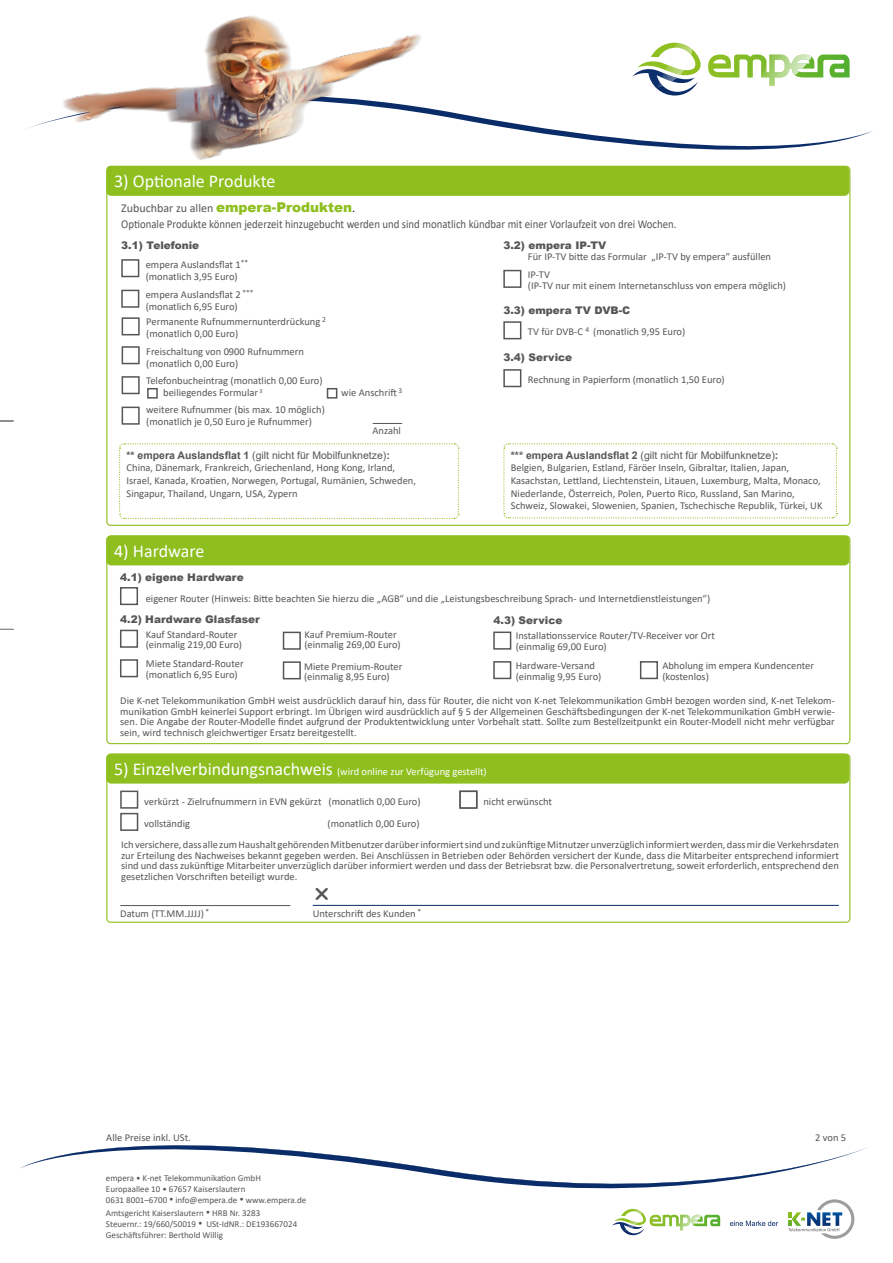
<style>
.page{position:relative;width:893px;height:1263px;background:#fff}
.page>*{position:absolute;margin:0;border:0;box-sizing:border-box;transform-origin:0 0}
.t1{font:18px "Calibri";color:#fff}
.t2{font:12px/16.5px "Calibri";color:#565656}
.t3{font:10.5px/10.5px "Calibri";color:#565656}
.t4{font:900 10.5px "Arial";color:#565656}
.t5{font:10.5px "Arial";color:#565656}
.t6{font:10.5px "Calibri";color:#fff}
.t7{font:9px/10.8px "Calibri";color:#565656}
.t8{font:7.5px "Calibri";color:#565656}
.s1{font-family:"Arial";font-weight:900;font-size:13.5px;color:#8ebf1f}
.s2{color:#000}
.s3{font-weight:700}
.s4{font-size:18px}
</style>
<div class="page">
<svg style="left:444px;top:70px;width:428px;height:110px"></svg>
<img style="left:26px;top:16px;width:418px;height:150px">
<svg style="left:20px;top:1145px;width:848px;height:64px"></svg>
<svg style="left:708px;top:55px;width:136px;height:31px"></svg>
<svg style="left:632px;top:43px;width:69px;height:53px"></svg>
<svg style="left:730px;top:1221px;width:48px;height:5px"></svg>
<svg style="left:788px;top:1199px;width:66px;height:40px"></svg>
<svg style="left:612px;top:1209px;width:105px;height:26px"></svg>
<svg style="left:0;top:421px;width:13px;height:1px"></svg>
<svg style="left:0;top:629px;width:13px;height:1px"></svg>
<hr style="left:120px;top:905px;width:170px;height:1px;background:#565656">
<hr style="left:313px;top:905px;width:526px;height:1px;background:#0a2c69">
<div style="left:121px;top:259px;width:18px;height:18px;background:#fff;border:2px solid #565656"></div>
<div style="left:121px;top:290px;width:18px;height:18px;background:#fff;border:2px solid #565656"></div>
<div style="left:120px;top:587px;width:18px;height:18px;background:#fff;border:2px solid #565656"></div>
<div style="left:120px;top:630px;width:18px;height:18px;background:#fff;border:2px solid #565656"></div>
<div style="left:120px;top:659px;width:18px;height:18px;background:#fff;border:2px solid #565656"></div>
<div style="left:493px;top:631px;width:18px;height:19px;background:#fff;border:2px solid #565656"></div>
<div style="left:283px;top:661px;width:18px;height:18px;background:#fff;border:2px solid #565656"></div>
<div style="left:283px;top:632px;width:18px;height:18px;background:#fff;border:2px solid #565656"></div>
<div style="left:120px;top:790px;width:18px;height:19px;background:#fff;border:2px solid #565656"></div>
<div style="left:120px;top:813px;width:18px;height:18px;background:#fff;border:2px solid #565656"></div>
<div style="left:493px;top:661px;width:18px;height:18px;background:#fff;border:2px solid #565656"></div>
<div style="left:107px;top:167px;width:742px;height:28px;background:#8ebf1f;border-radius:4px"></div>
<div style="left:106px;top:166px;width:743px;height:30px;border:2px solid #8ebf1f;border-radius:4px"></div>
<svg style="left:119px;top:443px;width:341px;height:76px"></svg>
<svg style="left:503px;top:443px;width:335px;height:76px"></svg>
<div style="left:503px;top:270px;width:18px;height:18px;background:#fff;border:2px solid #565656"></div>
<div style="left:107px;top:536px;width:742px;height:29px;background:#8ebf1f;border-radius:4px"></div>
<div style="left:106px;top:535px;width:743px;height:30px;border:2px solid #8ebf1f;border-radius:4px"></div>
<div style="left:107px;top:754px;width:742px;height:29px;background:#8ebf1f;border-radius:4px"></div>
<div style="left:106px;top:754px;width:743px;height:30px;border:2px solid #8ebf1f;border-radius:4px"></div>
<div style="left:640px;top:661px;width:18px;height:18px;background:#fff;border:2px solid #565656"></div>
<div style="left:459px;top:790px;width:18px;height:19px;background:#fff;border:2px solid #565656"></div>
<div style="left:503px;top:321px;width:18px;height:18px;background:#fff;border:2px solid #565656"></div>
<div style="left:503px;top:369px;width:18px;height:18px;background:#fff;border:2px solid #565656"></div>
<div style="left:122px;top:317px;width:18px;height:18px;background:#fff;border:2px solid #565656"></div>
<div style="left:122px;top:346px;width:18px;height:18px;background:#fff;border:2px solid #565656"></div>
<div style="left:122px;top:376px;width:18px;height:18px;background:#fff;border:2px solid #565656"></div>
<div style="left:122px;top:407px;width:18px;height:18px;background:#fff;border:2px solid #565656"></div>
<div style="left:147px;top:388px;width:11px;height:11px;background:#fff;border:2px solid #565656"></div>
<div style="left:327px;top:388px;width:10px;height:11px;background:#fff;border:2px solid #565656"></div>
<svg style="left:373px;top:423px;width:29px;height:1px"></svg>
<h1 class="t1" style="left:114px;top:169px;width:163px">3) Optionale Produkte</h1>
<p class="t2" style="left:121px;top:199px;width:557px">Zubuchbar zu allen <span class="s1">empera-Produkten</span><span class="s2">.<br></span>Optionale Produkte können jederzeit hinzugebucht werden und sind monatlich kündbar mit einer Vorlaufzeit von drei Wochen.</p>
<p class="t3" style="left:146px;top:259px;width:104px;line-height:12px">empera Auslandsflat 1<sup>** </sup>(monatlich 3,95 Euro)</p>
<p class="t3" style="left:146px;top:289px;width:109px;line-height:12px">empera Auslandsflat 2 <sup>*** </sup>(monatlich 6,95 Euro)</p>
<p class="t4" style="left:503px;top:238px;width:104px">3.2) empera IP-TV</p>
<p class="t3" style="left:528px;top:251px;width:245px">Für IP-TV bitte das Formular „IP-TV by empera“ ausfüllen</p>
<p class="t4" style="left:121px;top:238px;width:79px">3.1) Telefonie</p>
<p class="t3" style="left:528px;top:269px;width:260px">IP-TV<br>(IP-TV nur mit einem Internetanschluss von empera möglich)</p>
<p class="t4" style="left:503px;top:302px;width:129px">3.3) empera TV DVB-C</p>
<p class="t3" style="left:146px;top:316px;width:181px;line-height:12px">Permanente Rufnummernunterdrückung <sup>2 </sup>(monatlich 0,00 Euro)</p>
<p class="t3" style="left:163px;top:374px;width:161px;line-height:12px;text-indent:-17px">Telefonbucheintrag (monatlich 0,00 Euro) beiliegendes Formular <sup>3</sup></p>
<p class="t3" style="left:341px;top:387px;width:63px">wie Anschrift <sup>3</sup></p>
<p class="t3" style="left:146px;top:404px;width:180px;line-height:12px">weitere Rufnummer (bis max. 10 möglich) (monatlich je 0,50 Euro je Rufnummer)</p>
<p class="t3" style="left:372px;top:425px;width:30px">Anzahl</p>
<p class="t3" style="left:528px;top:326px;width:159px">TV für DVB-C <sup>4</sup> (monatlich 9,95 Euro)</p>
<p class="t3" style="left:146px;top:345px;width:159px;line-height:12px">Freischaltung von 0900 Rufnummern (monatlich 0,00 Euro)</p>
<p class="t4" style="left:503px;top:350px;width:70px">3.4) Service</p>
<p class="t3" style="left:528px;top:374px;width:198px">Rechnung in Papierform (monatlich 1,50 Euro)</p>
<p class="t5" style="left:127px;top:448px;width:265px"><span class="s3">** empera Auslandsflat 1</span> (gilt nicht für Mobilfunknetze)<span class="s3">:</span></p>
<p class="t3" style="left:127px;top:461px;width:291px;line-height:12.6px">China, Dänemark, Frankreich, Griechenland, Hong Kong, Irland,<br>Israel, Kanada, Kroatien, Norwegen, Portugal, Rumänien, Schweden,<br>Singapur, Thailand, Ungarn, USA, Zypern</p>
<h1 class="t1" style="left:114px;top:538px;width:92px">4) Hardware</h1>
<p class="t5" style="left:511px;top:448px;width:269px"><span class="s3">*** empera Auslandsflat 2</span> (gilt nicht für Mobilfunknetze)<span class="s3">:</span></p>
<p class="t3" style="left:511px;top:461px;width:313px;line-height:12.6px">Belgien, Bulgarien, Estland, Färöer Inseln, Gibraltar, Italien, Japan, Kasachstan, Lettland, Liechtenstein, Litauen, Luxemburg, Malta, Monaco, Niederlande, Österreich, Polen, Puerto Rico, Russland, San Marino, Schweiz, Slowakei, Slowenien, Spanien, Tschechische Republik, Türkei, UK</p>
<p class="t4" style="left:120px;top:570px;width:125px">4.1) eigene Hardware</p>
<p class="t4" style="left:120px;top:612px;width:141px">4.2) Hardware Glasfaser</p>
<p class="t4" style="left:493px;top:613px;width:70px">4.3) Service</p>
<p class="t3" style="left:516px;top:660px;width:87px">Hardware-Versand (einmalig 9,95 Euro)</p>
<p class="t3" style="left:146px;top:592px;width:566px">eigener Router (Hinweis: Bitte beachten Sie hierzu die „AGB“ und die „Leistungsbeschreibung Sprach- und Internetdienstleistungen“)</p>
<p class="t3" style="left:146px;top:628px;width:98px">Kauf Standard-Router (einmalig 219,00 Euro)</p>
<p class="t3" style="left:146px;top:658px;width:99px">Miete Standard-Router (monatlich 6,95 Euro)</p>
<p class="t3" style="left:304px;top:629px;width:98px">Kauf Premium-Router (einmalig 269,00 Euro)</p>
<p class="t3" style="left:304px;top:661px;width:100px">Miete Premium-Router (einmalig 8,95 Euro)</p>
<p class="t3" style="left:120px;top:695px;width:716px;text-align:justify">Die K-net Telekommunikation GmbH weist ausdrücklich darauf hin, dass für Router, die nicht von K-net Telekommunikation GmbH bezogen worden sind, K-net Telekom&shy;munikation GmbH keinerlei Support erbringt. Im Übrigen wird ausdrücklich auf § 5 der Allgemeinen Geschäftsbedingungen der K-net Telekommunikation GmbH verwie&shy;sen. Die Angabe der Router-Modelle findet aufgrund der Produktentwicklung unter Vorbehalt statt. Sollte zum Bestellzeitpunkt ein Router-Modell nicht mehr verfügbar sein, wird technisch gleichwertiger Ersatz bereitgestellt.</p>
<p class="t3" style="left:516px;top:630px;width:201px">Installationsservice Router/TV-Receiver vor Ort (einmalig 69,00 Euro)</p>
<p class="t3" style="left:662px;top:660px;width:153px">Abholung im empera Kundencenter (kostenlos)</p>
<p class="t6" style="left:114px;top:764px;width:374px"><span class="s4">5) Einzelverbindungsnachweis</span> (wird online zur Verfügung gestellt)</p>
<p class="t3" style="left:144px;top:796px;width:278px">verkürzt - Zielrufnummern in EVN gekürzt (monatlich 0,00 Euro)</p>
<p class="t3" style="left:121px;top:839px;width:719px;text-align:justify">Ich versichere, dass alle zum Haushalt gehörenden Mitbenutzer darüber informiert sind und zukünftige Mitnutzer unverzüglich informiert werden, dass mir die Verkehrsdaten zur Erteilung des Nachweises bekannt gegeben werden. Bei Anschlüssen in Betrieben oder Behörden versichert der Kunde, dass die Mitarbeiter entsprechend informiert sind und dass zukünftige Mitarbeiter unverzüglich darüber informiert werden und dass der Betriebsrat bzw. die Personalvertretung, soweit erforderlich, entsprechend den gesetzlichen Vorschriften beteiligt wurde.</p>
<p class="t3" style="left:313px;top:908px;width:105px">Unterschrift des Kunden</p>
<p class="t3" style="left:483px;top:796px;width:70px">nicht erwünscht</p>
<p class="t3" style="left:144px;top:817px;width:47px">vollständig</p>
<p class="t3" style="left:328px;top:817px;width:94px">(monatlich 0,00 Euro)</p>
<p class="t3" style="left:120px;top:908px;width:91px">Datum (TT.MM.JJJJ) <sup>*</sup></p>
<p class="t8" style="left:417px;top:906px;width:5px">*</p>
<p class="t3" style="left:106px;top:1132px;width:86px">Alle Preise inkl. USt.</p>
<p class="t3" style="left:815px;top:1132px;width:33px">2 von 5</p>
<p class="t7" style="left:106px;top:1173px;width:202px">empera • K-net Telekommunikation GmbH<br>Europaallee 10 • 67657 Kaiserslautern<br>0631 8001–6700 • info@empera.de • www.empera.de</p>
<p class="t7" style="left:106px;top:1207px;width:193px">Amtsgericht Kaiserslautern • HRB Nr. 3283<br>Steuernr.: 19/660/50019 • USt-IdNR.: DE193667024<br>Geschäftsführer: Berthold Willig</p>
</div>
